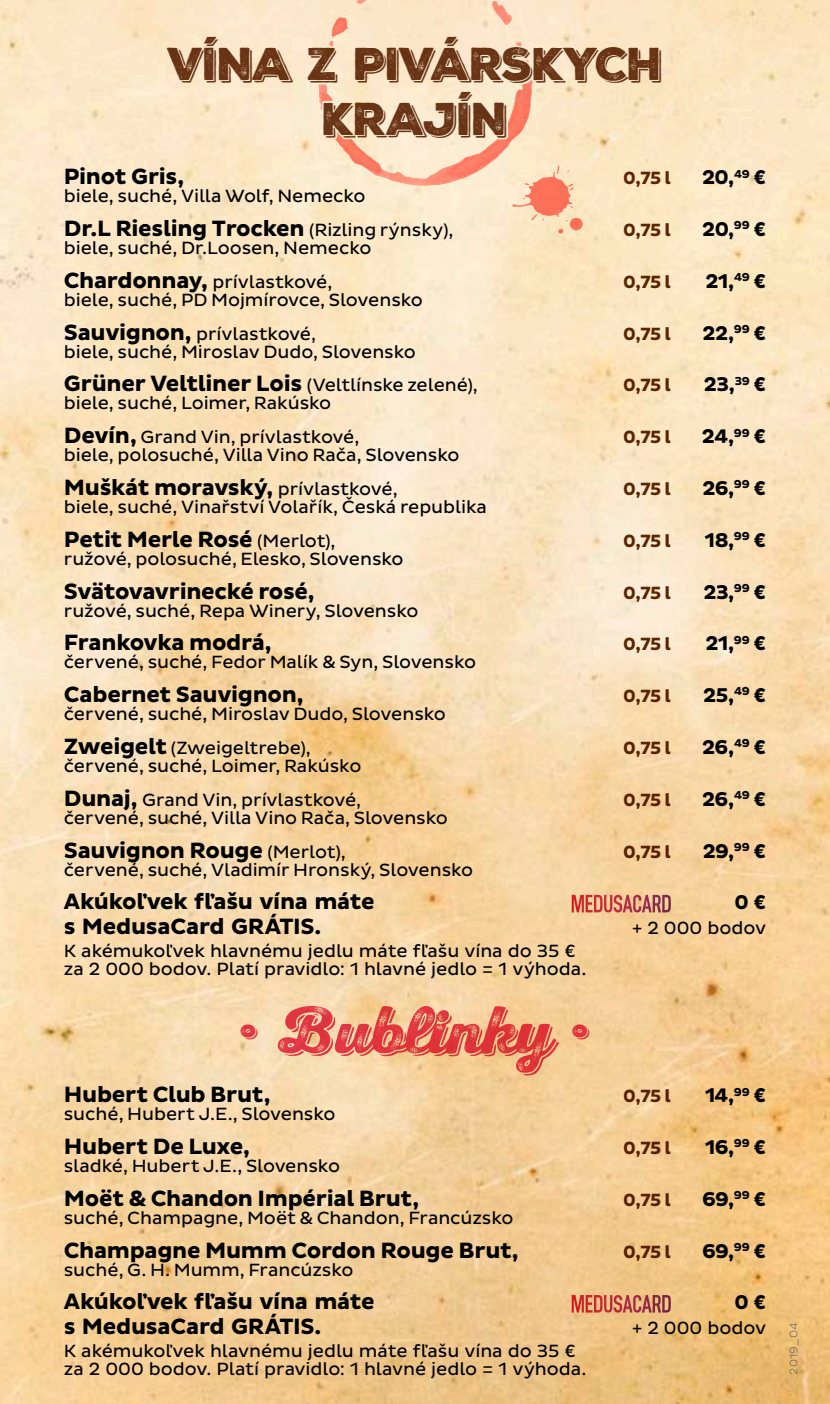
<style>
.page{position:relative;width:830px;height:1404px;background:#fff}
.page>*{position:absolute;margin:0;border:0;box-sizing:border-box;transform-origin:0 0}
.t1{font:67.5px "Nexa Rust Script B Shadow 02";letter-spacing:-.015em;color:#e83f61}
.t2{font:44.55px/54.4px "Nexa Rust Sans Black Shadow 01";letter-spacing:-.035em;color:#6a391c;text-align:center}
.t3{font:700 22.5px "Pluto Sans";letter-spacing:-.015em;color:#000}
.t4{font:700 20.25px "Pluto Sans";letter-spacing:-.03em;color:#000}
.t5{font:18px/33.8px "Pluto Sans";letter-spacing:-.005em;color:#000}
.t6{font:700 18px "Pluto Sans";letter-spacing:-.025em;color:#5b2901}
.t7{font:300 11.25px "Pluto Sans";letter-spacing:.02em;color:#6e6e6e}
.s1{font-weight:400;font-size:18px}
.s2{font-weight:700;font-size:22.5px}
.s3{font-family:"Nexa Rust Sans Black Shadow 01";font-size:44.55px}
</style>
<div class="page">
<img style="left:0;top:0;width:829px;height:1403px">
<svg style="left:163px;top:0;width:501px;height:259px;background:#fbe3c4"></svg>
<svg style="left:571px;top:894px;width:99px;height:18px;background:#d47d6c"></svg>
<svg style="left:233px;top:999px;width:28px;height:51px"></svg>
<svg style="left:272px;top:981px;width:321px;height:122px;background:#f5d3a1"></svg>
<svg style="left:571px;top:1294px;width:99px;height:18px;background:#cf775e"></svg>
<h2 class="t2" style="left:167px;top:39px;width:497px">VÍNA Z PIVÁRSKYCH<br>KRAJÍN</h2>
<p class="t3" style="left:64px;top:164px;width:122px">Pinot Gris,</p>
<p class="t6" style="left:622px;top:168px;width:49px">0,75 l</p>
<p class="t4" style="left:701px;top:166px;width:66px">20,<sup>49</sup> €</p>
<p class="t5" style="left:64px;top:180px;width:303px">biele, suché, Villa Wolf, Nemecko</p>
<p class="t3" style="left:64px;top:216px;width:391px">Dr.L Riesling Trocken <span class="s1">(Rizling rýnsky),</span></p>
<p class="t6" style="left:622px;top:220px;width:49px">0,75 l</p>
<p class="t4" style="left:702px;top:218px;width:65px">20,<sup>99</sup> €</p>
<p class="t5" style="left:64px;top:231px;width:309px">biele, suché, Dr.Loosen, Nemecko<br><span class="s2">Chardonnay,</span> prívlastkové,</p>
<p class="t6" style="left:622px;top:271px;width:49px">0,75 l</p>
<p class="t4" style="left:705px;top:269px;width:62px">21,<sup>49</sup> €</p>
<p class="t5" style="left:64px;top:283px;width:360px">biele, suché, PD Mojmírovce, Slovensko<br><span class="s2">Sauvignon,</span> prívlastkové,</p>
<p class="t6" style="left:622px;top:323px;width:49px">0,75 l</p>
<p class="t4" style="left:702px;top:321px;width:65px">22,<sup>99</sup> €</p>
<p class="t5" style="left:64px;top:335px;width:353px">biele, suché, Miroslav Dudo, Slovensko</p>
<p class="t3" style="left:64px;top:371px;width:415px">Grüner Veltliner Lois <span class="s1">(Veltlínske zelené),</span></p>
<p class="t6" style="left:622px;top:375px;width:49px">0,75 l</p>
<p class="t4" style="left:703px;top:373px;width:64px">23,<sup>39</sup> €</p>
<p class="t5" style="left:64px;top:387px;width:297px">biele, suché, Loimer, Rakúsko<br><span class="s2">Devín,</span> Grand Vin, prívlastkové,</p>
<p class="t6" style="left:622px;top:427px;width:49px">0,75 l</p>
<p class="t4" style="left:701px;top:425px;width:66px">24,<sup>99</sup> €</p>
<p class="t5" style="left:64px;top:438px;width:397px">biele, polosuché, Villa Vino Rača, Slovensko</p>
<p class="t3" style="left:64px;top:474px;width:335px">Muškát moravský, <span class="s1">prívlastkové,</span></p>
<p class="t6" style="left:622px;top:478px;width:49px">0,75 l</p>
<p class="t4" style="left:702px;top:476px;width:65px">26,<sup>99</sup> €</p>
<p class="t5" style="left:64px;top:490px;width:424px">biele, suché, Vinařství Volařík, Česká republika</p>
<p class="t3" style="left:64px;top:526px;width:273px">Petit Merle Rosé <span class="s1">(Merlot),</span></p>
<p class="t6" style="left:622px;top:530px;width:49px">0,75 l</p>
<p class="t4" style="left:704px;top:528px;width:63px">18,<sup>99</sup> €</p>
<p class="t5" style="left:64px;top:542px;width:341px">ružové, polosuché, Elesko, Slovensko</p>
<p class="t3" style="left:64px;top:578px;width:252px">Svätovavrinecké rosé,</p>
<p class="t6" style="left:622px;top:582px;width:49px">0,75 l</p>
<p class="t4" style="left:703px;top:580px;width:64px">23,<sup>99</sup> €</p>
<p class="t5" style="left:64px;top:594px;width:356px">ružové, suché, Repa Winery, Slovensko</p>
<p class="t3" style="left:64px;top:630px;width:209px">Frankovka modrá,</p>
<p class="t6" style="left:622px;top:634px;width:49px">0,75 l</p>
<p class="t4" style="left:705px;top:632px;width:62px">21,<sup>99</sup> €</p>
<p class="t5" style="left:64px;top:645px;width:413px">červené, suché, Fedor Malík &amp; Syn, Slovensko</p>
<p class="t3" style="left:64px;top:681px;width:241px">Cabernet Sauvignon,</p>
<p class="t6" style="left:622px;top:685px;width:49px">0,75 l</p>
<p class="t4" style="left:703px;top:683px;width:64px">25,<sup>49</sup> €</p>
<p class="t5" style="left:64px;top:697px;width:383px">červené, suché, Miroslav Dudo, Slovensko<br><span class="s2">Zweigelt</span> (Zweigeltrebe),</p>
<p class="t6" style="left:622px;top:737px;width:49px">0,75 l</p>
<p class="t4" style="left:701px;top:735px;width:65px">26,<sup>49</sup> €</p>
<p class="t5" style="left:64px;top:749px;width:299px">červené, suché, Loimer, Rakúsko<br><span class="s2">Dunaj,</span> Grand Vin, prívlastkové,</p>
<p class="t6" style="left:622px;top:789px;width:49px">0,75 l</p>
<p class="t4" style="left:701px;top:787px;width:65px">26,<sup>49</sup> €</p>
<p class="t5" style="left:64px;top:801px;width:385px">červené, suché, Villa Vino Rača, Slovensko</p>
<p class="t3" style="left:64px;top:837px;width:283px">Sauvignon Rouge <span class="s1">(Merlot),</span></p>
<p class="t6" style="left:622px;top:841px;width:49px">0,75 l</p>
<p class="t4" style="left:702px;top:839px;width:65px">29,<sup>99</sup> €</p>
<p class="t5" style="left:64px;top:852px;width:411px">červené, suché, Vladimír Hronský, Slovensko</p>
<p class="t3" style="left:64px;top:888px;width:312px">Akúkoľvek fľašu vína máte</p>
<p class="t4" style="left:734px;top:890px;width:33px">0 €</p>
<p class="t3" style="left:64px;top:913px;width:259px">s MedusaCard GRÁTIS.</p>
<p class="t5" style="left:632px;top:911px;width:135px">+ 2 000 bodov</p>
<p class="t5" style="left:64px;top:941px;width:524px;line-height:18px">K akémukoľvek hlavnému jedlu máte fľašu vína do 35 € za 2 000 bodov. Platí pravidlo: 1 hlavné jedlo = 1 výhoda.</p>
<h1 class="t1" style="left:239px;top:989px;width:352px"><span class="s3">°</span> Bublinky <span class="s3">°</span></h1>
<p class="t3" style="left:64px;top:1081px;width:208px">Hubert Club Brut,</p>
<p class="t6" style="left:622px;top:1085px;width:49px">0,75 l</p>
<p class="t4" style="left:704px;top:1083px;width:63px">14,<sup>99</sup> €</p>
<p class="t5" style="left:64px;top:1097px;width:273px">suché, Hubert J.E., Slovensko</p>
<p class="t3" style="left:64px;top:1133px;width:187px">Hubert De Luxe,</p>
<p class="t6" style="left:622px;top:1137px;width:49px">0,75 l</p>
<p class="t4" style="left:704px;top:1135px;width:62px">16,<sup>99</sup> €</p>
<p class="t5" style="left:64px;top:1149px;width:277px">sladké, Hubert J.E., Slovensko</p>
<p class="t3" style="left:64px;top:1185px;width:356px">Moët &amp; Chandon Impérial Brut,</p>
<p class="t6" style="left:622px;top:1189px;width:49px">0,75 l</p>
<p class="t4" style="left:701px;top:1187px;width:66px">69,<sup>99</sup> €</p>
<p class="t5" style="left:64px;top:1200px;width:451px">suché, Champagne, Moët &amp; Chandon, Francúzsko</p>
<p class="t3" style="left:64px;top:1236px;width:456px">Champagne Mumm Cordon Rouge Brut,</p>
<p class="t6" style="left:622px;top:1241px;width:49px">0,75 l</p>
<p class="t4" style="left:701px;top:1238px;width:66px">69,<sup>99</sup> €</p>
<p class="t5" style="left:64px;top:1252px;width:291px">suché, G. H. Mumm, Francúzsko</p>
<p class="t3" style="left:64px;top:1288px;width:312px">Akúkoľvek fľašu vína máte</p>
<p class="t4" style="left:734px;top:1290px;width:33px">0 €</p>
<p class="t3" style="left:64px;top:1313px;width:259px">s MedusaCard GRÁTIS.</p>
<p class="t5" style="left:632px;top:1311px;width:135px">+ 2 000 bodov</p>
<p class="t5" style="left:64px;top:1341px;width:524px;line-height:18px">K akémukoľvek hlavnému jedlu máte fľašu vína do 35 € za 2 000 bodov. Platí pravidlo: 1 hlavné jedlo = 1 výhoda.</p>
<p class="t7" style="left:787px;top:1374px;width:54px;rotate:-90deg">2019_04</p>
</div>
